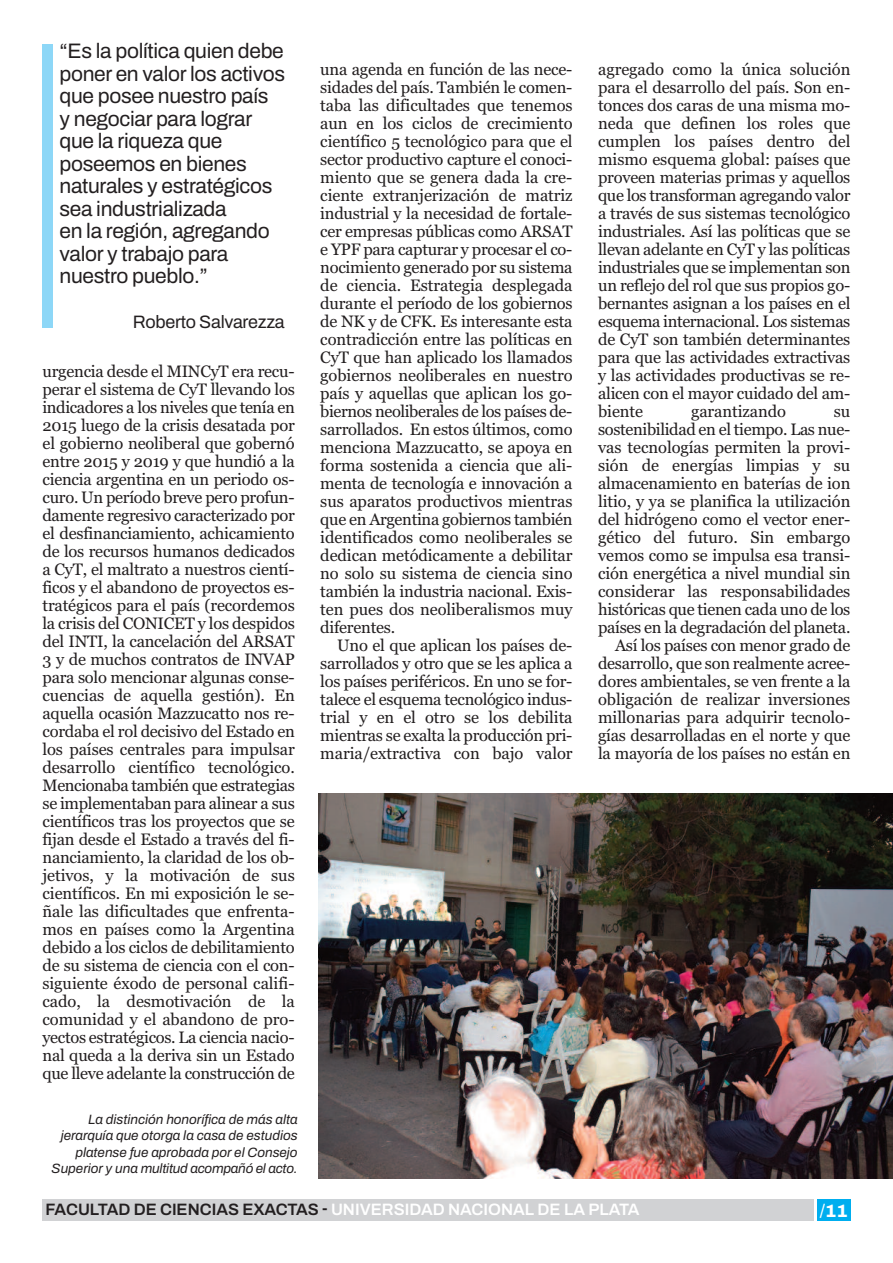
<style>
.page{position:relative;width:893px;height:1263px;background:#fff}
.page>*{position:absolute;margin:0;border:0;box-sizing:border-box;transform-origin:0 0}
.t1{font:21px/22.5px "Archivo";letter-spacing:-.015em;color:#231f20}
.t2{font:18px "Archivo";letter-spacing:-.015em;color:#231f20}
.t3{font:800 18px "Archivo";color:#fff}
.t4{font:16.5px/18px "Georgia";letter-spacing:-.01em;color:#231f20;text-align:justify}
.t5{font:600 16.5px "Archivo";color:#fff}
.t6{font:italic 13.5px/16.5px "Archivo";color:#231f20;text-align:right}
.s1{color:#231f20}
.s2{font-weight:400}
</style>
<div class="page">
<div style="left:43px;top:1199px;width:771px;height:21px;background:#d1d2d4"></div>
<div style="left:817px;top:1199px;width:33px;height:21px;background:#00aeef"></div>
<img style="left:319px;top:793px;width:574px;height:386px">
<div style="left:43px;top:44px;width:10px;height:284px;background:#8dd7f7"></div>
<p class="t1" style="left:60px;top:40px;width:227px">“Es la política quien debe poner en valor los activos que posee nuestro país<br>y negociar para lograr que la riqueza que poseemos en bienes naturales y estratégicos sea industrializada<br>en la región, agregando valor y trabajo para nuestro pueblo.”</p>
<p class="t2" style="left:133px;top:309px;width:153px">Roberto Salvarezza</p>
<p class="t4" style="left:42px;top:362px;width:254px">urgencia desde el MINCyT era recu&shy;perar el sistema de CyT llevando los indicadores a los niveles que tenía en 2015 luego de la crisis desatada por el gobierno neoliberal que gobernó entre 2015 y 2019 y que hundió a la ciencia argentina en un periodo os&shy;curo. Un período breve pero profun&shy;damente regresivo caracterizado por el desfinanciamiento, achicamiento de los recursos humanos dedicados a CyT, el maltrato a nuestros cientí&shy;ficos y el abandono de proyectos es&shy;tratégicos para el país (recordemos la crisis del CONICET y los despidos del INTI, la cancelación del ARSAT 3 y de muchos contratos de INVAP para solo mencionar algunas conse&shy;cuencias de aquella gestión). En aquella ocasión Mazzucatto nos re&shy;cordaba el rol decisivo del Estado en los países centrales para impulsar desarrollo científico tecnológico.<br>Mencionaba también que estrategias se implementaban para alinear a sus científicos tras los proyectos que se fijan desde el Estado a través del fi&shy;nanciamiento, la claridad de los ob&shy;jetivos, y la motivación de sus científicos. En mi exposición le se&shy;ñale las dificultades que enfrenta&shy;mos en países como la Argentina debido a los ciclos de debilitamiento de su sistema de ciencia con el con&shy;siguiente éxodo de personal califi&shy;cado, la desmotivación de la comunidad y el abandono de pro&shy;yectos estratégicos. La ciencia nacio&shy;nal queda a la deriva sin un Estado que lleve adelante la construcción de</p>
<p class="t6" style="left:52px;top:1111px;width:248px">La distinción honorífica de más alta jerarquía que otorga la casa de estudios platense fue aprobada por el Consejo Superior y una multitud acompañó el acto.</p>
<p class="t4" style="left:320px;top:60px;width:254px">una agenda en función de las nece&shy;sidades del país. También le comen&shy;taba las dificultades que tenemos aun en los ciclos de crecimiento científico 5 tecnológico para que el sector productivo capture el conoci&shy;miento que se genera dada la cre&shy;ciente extranjerización de matriz industrial y la necesidad de fortale&shy;cer empresas públicas como ARSAT e YPF para capturar y procesar el co&shy;nocimiento generado por su sistema de ciencia. Estrategia desplegada durante el período de los gobiernos de NK y de CFK. Es interesante esta contradicción entre las políticas en CyT que han aplicado los llamados gobiernos neoliberales en nuestro país y aquellas que aplican los go&shy;biernos neoliberales de los países de&shy;sarrollados. En estos últimos, como menciona Mazzucatto, se apoya en forma sostenida a ciencia que ali&shy;menta de tecnología e innovación a sus aparatos productivos mientras que en Argentina gobiernos también identificados como neoliberales se dedican metódicamente a debilitar no solo su sistema de ciencia sino también la industria nacional. Exis&shy;ten pues dos neoliberalismos muy diferentes.</p>
<p class="t4" style="left:320px;top:636px;width:254px;text-indent:17px">Uno el que aplican los países de&shy;sarrollados y otro que se les aplica a los países periféricos. En uno se for&shy;talece el esquema tecnológico indus&shy;trial y en el otro se los debilita mientras se exalta la producción pri&shy;maria/extractiva con bajo valor</p>
<p class="t4" style="left:598px;top:60px;width:254px">agregado como la única solución para el desarrollo del país. Son en&shy;tonces dos caras de una misma mo&shy;neda que definen los roles que cumplen los países dentro del mismo esquema global: países que proveen materias primas y aquellos que los transforman agregando valor a través de sus sistemas tecnológico industriales. Así las políticas que se llevan adelante en CyT y las políticas industriales que se implementan son un reflejo del rol que sus propios go&shy;bernantes asignan a los países en el esquema internacional. Los sistemas de CyT son también determinantes para que las actividades extractivas y las actividades productivas se re&shy;alicen con el mayor cuidado del am&shy;biente</p>
<p class="t4" style="left:691px;top:402px;width:96px">garantizando</p>
<p class="t4" style="left:598px;top:402px;width:254px;text-align:right">su<br>sostenibilidad en el tiempo. Las nue&shy;vas tecnologías permiten la provi&shy;sión de energías limpias y su almacenamiento en baterías de ion litio, y ya se planifica la utilización del hidrógeno como el vector ener&shy;gético del futuro. Sin embargo vemos como se impulsa esa transi&shy;ción energética a nivel mundial sin considerar las responsabilidades históricas que tienen cada uno de los países en la degradación del planeta.<br>Así los países con menor grado de desarrollo, que son realmente acree&shy;dores ambientales, se ven frente a la obligación de realizar inversiones millonarias para adquirir tecnolo&shy;gías desarrolladas en el norte y que la mayoría de los países no están en</p>
<p class="t5" style="left:46px;top:1197px;width:596px"><span class="s1">FACULTAD DE CIENCIAS EXACTAS 6</span> UNIVERSIDAD NACIONAL DE LA PLATA</p>
<p class="t3" style="left:820px;top:1197px;width:29px"><span class="s2">/</span>11</p>
</div>
